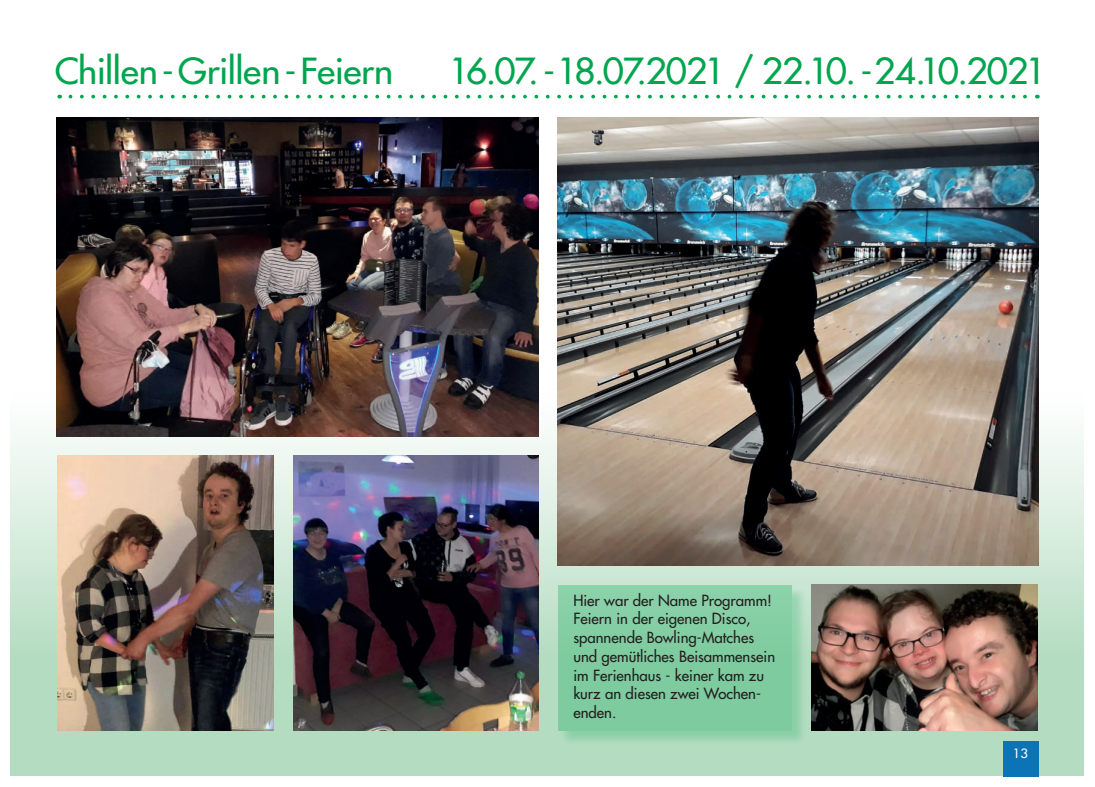
<style>
.page{position:relative;width:1095px;height:787px;background:#fff}
.page>*{position:absolute;margin:0;border:0;box-sizing:border-box;transform-origin:0 0}
.t1{font:500 35px "Futura Std";letter-spacing:-.05em;color:#00a54f;scale:1.05 1}
.t2{font:500 35px "Futura Std";letter-spacing:-.02em;color:#00a54f;scale:1.05 1}
.t3{font:500 15px/18.8px "Futura Std";color:#231f20}
.t4{font:500 12.5px "Futura Std";color:#fff;scale:1.05 1}
</style>
<div class="page">
<svg style="left:11px;top:393px;width:1073px;height:383px;fill:#b3dcc0"></svg>
<img style="left:57px;top:117px;width:481px;height:319px">
<img style="left:558px;top:117px;width:480px;height:448px">
<img style="left:812px;top:585px;width:225px;height:145px">
<div style="left:560px;top:587px;width:247px;height:158px;background:#00a54f;opacity:.75"></div>
<div style="left:558px;top:585px;width:234px;height:145px;background:linear-gradient(to right,#81cda1,#81cda1)"></div>
<img style="left:57px;top:456px;width:216px;height:274px">
<img style="left:294px;top:456px;width:244px;height:274px">
<div style="left:1003px;top:741px;width:35px;height:35px;background:#0a74b6"></div>
<svg style="left:70px;top:95px;width:957px;height:3px"></svg>
<h1 class="t2" style="left:55px;top:49px;width:324px">Chillen-Grillen-Feiern</h1>
<h1 class="t1" style="left:449px;top:49px;width:571px">16.07. - 18.07.2021 / 22.10. - 24.10.2021</h1>
<p class="t3" style="left:573px;top:590px;width:203px">Hier war der Name Programm!<br>Feiern in der eigenen Disco, spannende Bowling-Matches und gemütliches Beisammensein im Ferienhaus - keiner kam zu kurz an diesen zwei Wochen&shy;enden.</p>
<p class="t4" style="left:1013px;top:745px;width:16px">13</p>
</div>
